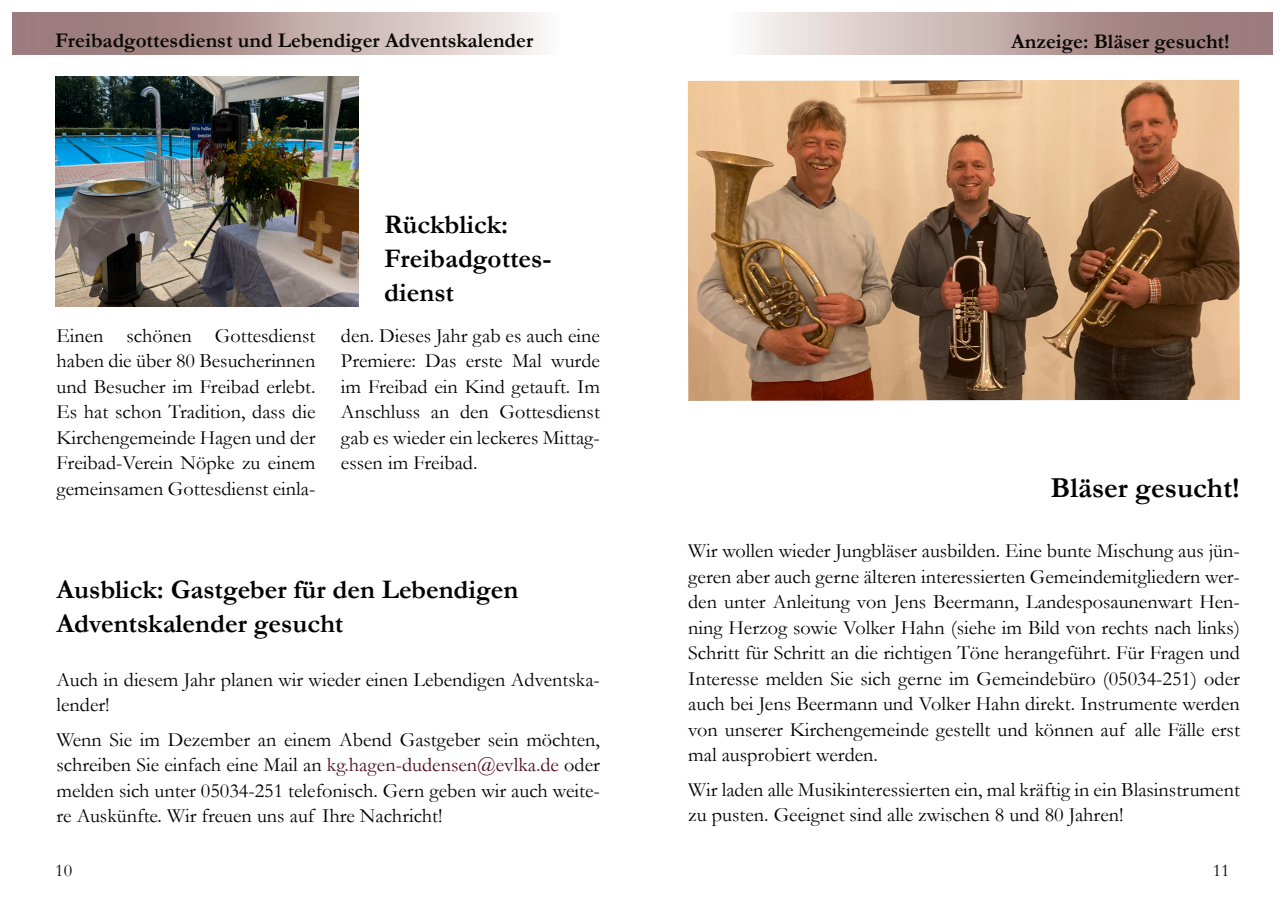
<style>
.page{position:relative;width:1285px;height:919px;background:#fff}
.page>*{position:absolute;margin:0;border:0;box-sizing:border-box;transform-origin:0 0}
.t1{font:700 29.25px "Garamond";color:#000}
.t2{font:700 27px/34.2px "Garamond";color:#000}
.t3{font:700 21px "Garamond";color:#080704}
.t4{font:20.25px/25.5px "Garamond";color:#000;text-align:justify}
.t5{font:18px "Garamond";color:#080704}
.s1{color:#4b0e19}
</style>
<div class="page">
<svg style="left:752px;top:13px;width:519px;height:42px;background:#c0aaa9"></svg>
<svg style="left:13px;top:13px;width:528px;height:42px;background:#bea8a7"></svg>
<img style="left:687px;top:80px;width:552px;height:321px">
<img style="left:55px;top:76px;width:304px;height:230px">
<p class="t3" style="left:55px;top:33px;width:479px">Freibadgottesdienst und Lebendiger Adventskalender</p>
<h2 class="t2" style="left:384px;top:210px;width:169px">Rückblick:<br>Freibadgottes&shy;dienst</h2>
<p class="t4" style="left:56px;top:325px;width:260px">Einen schönen Gottesdienst haben die über 80 Besucherinnen und Besucher im Freibad erlebt.<br>Es hat schon Tradition, dass die Kirchengemeinde Hagen und der Freibad-Verein Nöpke zu einem gemeinsamen Gottesdienst einla-</p>
<p class="t4" style="left:341px;top:325px;width:260px">den. Dieses Jahr gab es auch eine Premiere: Das erste Mal wurde im Freibad ein Kind getauft. Im Anschluss an den Gottesdienst gab es wieder ein leckeres Mittag&shy;essen im Freibad.</p>
<h2 class="t2" style="left:56px;top:575px;width:463px">Ausblick: Gastgeber für den Lebendigen<br>Adventskalender gesucht</h2>
<p class="t4" style="left:56px;top:669px;width:545px">Auch in diesem Jahr planen wir wieder einen Lebendigen Adventska&shy;lender!</p>
<p class="t4" style="left:56px;top:729px;width:545px">Wenn Sie im Dezember an einem Abend Gastgeber sein möchten, schreiben Sie einfach eine Mail an <span class="s1">kg.hagen-dudensen@evlka.de</span> oder melden sich unter 05034-251 telefonisch. Gern geben wir auch weite&shy;re Auskünfte. Wir freuen uns auf Ihre Nachricht!</p>
<p class="t5" style="left:55px;top:864px;width:18px">10</p>
<p class="t3" style="left:1010px;top:34px;width:220px">Anzeige: Bläser gesucht!</p>
<h1 class="t1" style="left:1050px;top:477px;width:191px">Bläser gesucht!</h1>
<p class="t4" style="left:688px;top:540px;width:553px">Wir wollen wieder Jungbläser ausbilden. Eine bunte Mischung aus jün&shy;geren aber auch gerne älteren interessierten Gemeindemitgliedern wer&shy;den unter Anleitung von Jens Beermann, Landesposaunenwart Hen&shy;ning Herzog sowie Volker Hahn (siehe im Bild von rechts nach links)<br>Schritt für Schritt an die richtigen Töne herangeführt. Für Fragen und Interesse melden Sie sich gerne im Gemeindebüro (05034-251) oder auch bei Jens Beermann und Volker Hahn direkt. Instrumente werden von unserer Kirchengemeinde gestellt und können auf alle Fälle erst mal ausprobiert werden.</p>
<p class="t4" style="left:688px;top:778px;width:553px">Wir laden alle Musikinteressierten ein, mal kräftig in ein Blasinstrument zu pusten. Geeignet sind alle zwischen 8 und 80 Jahren!</p>
<p class="t5" style="left:1212px;top:864px;width:18px">11</p>
</div>
